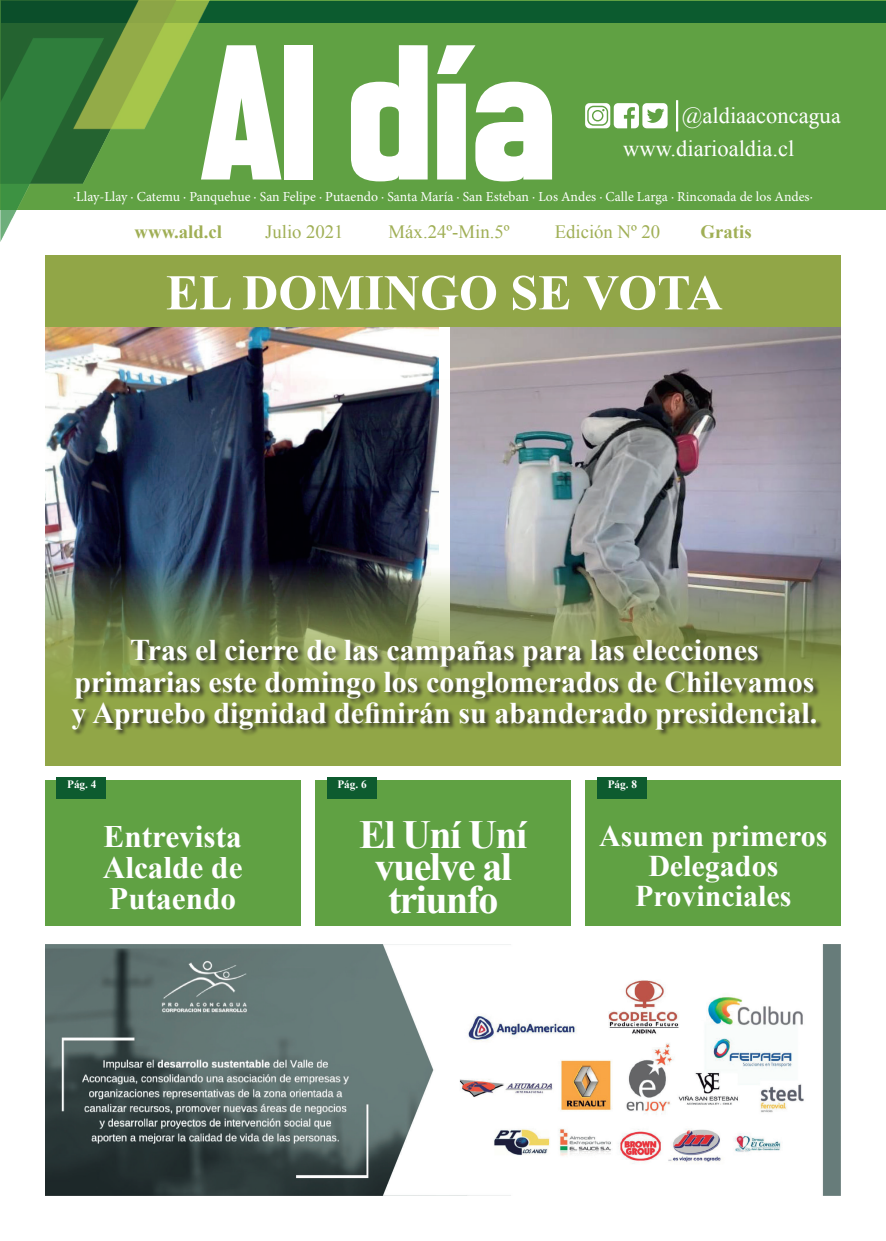
<style>
.page{position:relative;width:886px;height:1241px;background:#fff}
.page>*{position:absolute;margin:0;border:0;box-sizing:border-box;transform-origin:0 0}
.t1{font:196.25px "Front Page Neue";color:#fff}
.t2{font:700 50px "Times New Roman";color:#fff}
.t3{font:700 40px/32.5px "Times New Roman";letter-spacing:-.04em;color:#fff;text-align:center}
.t4{font:700 31.25px/31.2px "Times New Roman";color:#fff;text-align:justify}
.t5{font:700 30px/30px "Times New Roman";color:#fff;text-align:center}
.t6{font:22.5px/32px "Times New Roman";color:#fff}
.t7{font:18.75px "Times New Roman";color:#a0af55}
.t8{font:700 18.75px "Times New Roman";color:#a0af55}
.t9{font:13.75px "Minion Pro";color:#fff}
.t10{font:700 11.25px "Times New Roman";color:#fff}
.s1{font-family:"Minion Pro"}
</style>
<div class="page">
<div style="left:0;top:0;width:886px;height:210px;background:#60a143"></div>
<img style="left:450px;top:326px;width:391px;height:53px">
<img style="left:45px;top:326px;width:394px;height:53px">
<div style="left:1px;top:1px;width:884px;height:21px;background:#0c5b2f"></div>
<img style="left:0;top:0;width:209px;height:241px">
<img style="left:45px;top:944px;width:796px;height:251px">
<div style="left:45px;top:780px;width:255px;height:146px;background:#60a143"></div>
<div style="left:315px;top:780px;width:256px;height:146px;background:#60a143"></div>
<div style="left:586px;top:780px;width:255px;height:146px;background:#60a143"></div>
<svg style="left:585px;top:103px;width:82px;height:25px"></svg>
<svg style="left:676px;top:100px;width:2px;height:31px"></svg>
<div style="left:57px;top:777px;width:49px;height:22px;background:#0d5b2f"></div>
<div style="left:327px;top:777px;width:49px;height:22px;background:#0d5b2f"></div>
<div style="left:597px;top:777px;width:49px;height:22px;background:#0d5b2f"></div>
<img style="left:45px;top:379px;width:796px;height:386px">
<div style="left:72px;top:639px;width:751px;height:97px;background:#231f20;opacity:.75"></div>
<div style="left:45px;top:255px;width:796px;height:71px;background:#91a647"></div>
<h1 class="t1" style="left:208px;top:6px;width:355px">Al día</h1>
<p class="t6" style="left:623px;top:100px;width:219px;text-indent:58px">@aldiaaconca<span class="s1">gua </span>www.diarioaldia.cl</p>
<p class="t9" style="left:73px;top:187px;width:741px">·Llay-Llay · Catemu · Panquehue · San Felipe · Putaendo · Santa María · San Esteban · Los Andes · Calle Larga · Rinconada de los Andes·</p>
<p class="t8" style="left:135px;top:218px;width:89px">www.ald.cl</p>
<p class="t7" style="left:265px;top:219px;width:80px">Julio 2021</p>
<p class="t7" style="left:389px;top:219px;width:122px">Máx.24º-Min.5º</p>
<p class="t7" style="left:555px;top:219px;width:107px">Edición Nº 20</p>
<p class="t8" style="left:700px;top:218px;width:53px">Gratis</p>
<h2 class="t2" style="left:166px;top:258px;width:558px">EL DOMINGO SE VOTA</h2>
<p class="t5" style="left:72px;top:634px;width:747px;line-height:31.2px">Tras el cierre de las campañas para las elecciones primarias este domingo los conglomerados de Chilevamos y Apruebo dignidad definirán su abanderado presidencial.</p>
<p class="t10" style="left:67px;top:776px;width:31px">Pág. 4</p>
<p class="t10" style="left:337px;top:776px;width:31px">Pág. 6</p>
<p class="t10" style="left:608px;top:776px;width:31px">Pág. 8</p>
<p class="t4" style="left:103px;top:819px;width:141px">Entrevista Alcalde de Putaendo</p>
<h3 class="t3" style="left:359px;top:817px;width:169px">El Uní Uní vuelve al triunfo</h3>
<p class="t5" style="left:599px;top:820px;width:230px">Asumen primeros<br>Delegados<br>Provinciales</p>
</div>
